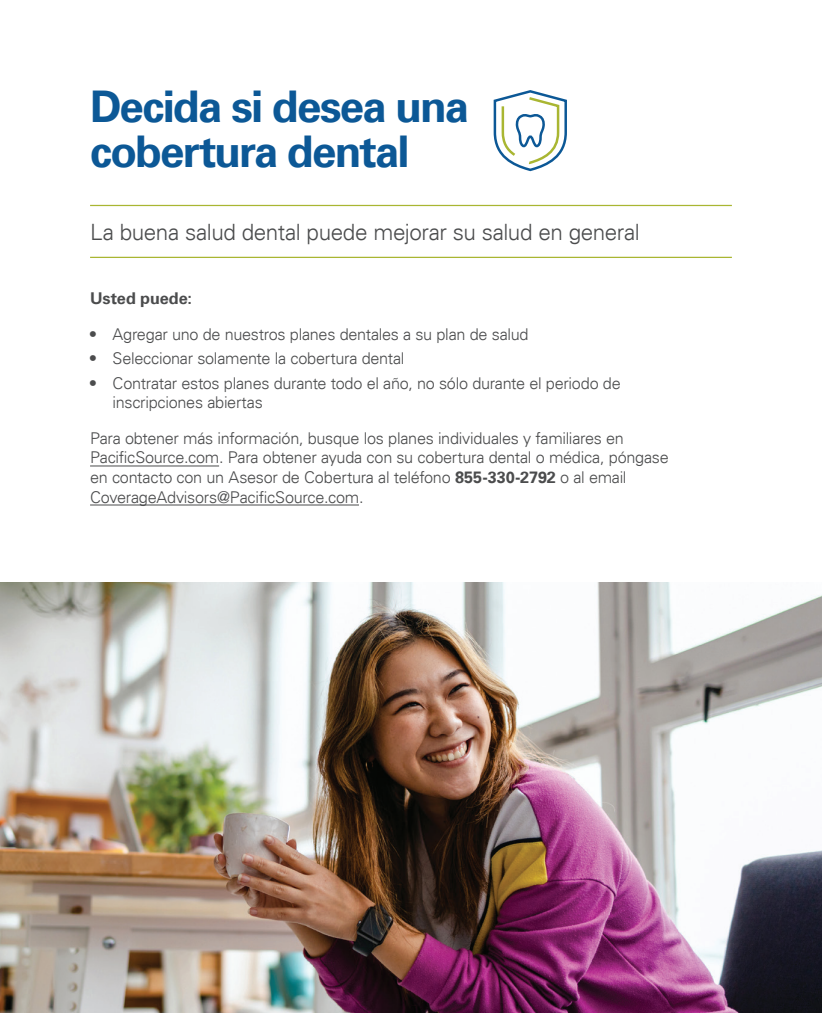
<style>
.page{position:relative;width:822px;height:1013px;background:#fff}
.page>*{position:absolute;margin:0;border:0;box-sizing:border-box;transform-origin:0 0}
.t1{font:700 43.75px/45px "Univers LT";letter-spacing:-.04em;color:#0c5896}
.t2{font:300 22.5px "Univers LT";letter-spacing:-.02em;color:#4b4c4d}
.t3{font:300 16.25px/19.5px "Univers LT";letter-spacing:-.02em;color:#4b4c4d}
.t4{font:700 16.25px "Univers LT";letter-spacing:-.005em;color:#4b4c4d}
.s1{font-weight:700}
</style>
<div class="page">
<svg style="left:493px;top:90px;width:74px;height:82px"></svg>
<hr style="left:90px;top:205px;width:641px;height:1px;background:#a9b632">
<hr style="left:90px;top:257px;width:641px;height:1px;background:#a9b632">
<hr style="left:90px;top:465px;width:129px;height:1px;background:#4b4c4d">
<hr style="left:90px;top:504px;width:269px;height:1px;background:#4b4c4d">
<img style="left:0;top:582px;width:821px;height:430px">
<h1 class="t1" style="left:90px;top:84px;width:380px">Decida si desea una cobertura dental</h1>
<h2 class="t2" style="left:90px;top:218px;width:551px">La buena salud dental puede mejorar su salud en general</h2>
<p class="t4" style="left:90px;top:289px;width:103px">Usted puede:</p>
<p class="t3" style="left:90px;top:324px;width:440px"><span class="s1">•</span> Agregar uno de nuestros planes dentales a su plan de salud</p>
<p class="t3" style="left:90px;top:349px;width:316px"><span class="s1">•</span> Seleccionar solamente la cobertura dental</p>
<p class="t3" style="left:112px;top:374px;width:509px;line-height:18.8px;text-indent:-22px"><span class="s1">•</span> Contratar estos planes durante todo el año, no sólo durante el periodo de inscripciones abiertas</p>
<p class="t3" style="left:90px;top:428px;width:580px">Para obtener más información, busque los planes individuales y familiares en PacificSource.com. Para obtener ayuda con su cobertura dental o médica, póngase en contacto con un Asesor de Cobertura al teléfono <span class="s1">855-330-2792</span> o al email CoverageAdvisors@PacificSource.com.</p>
</div>
